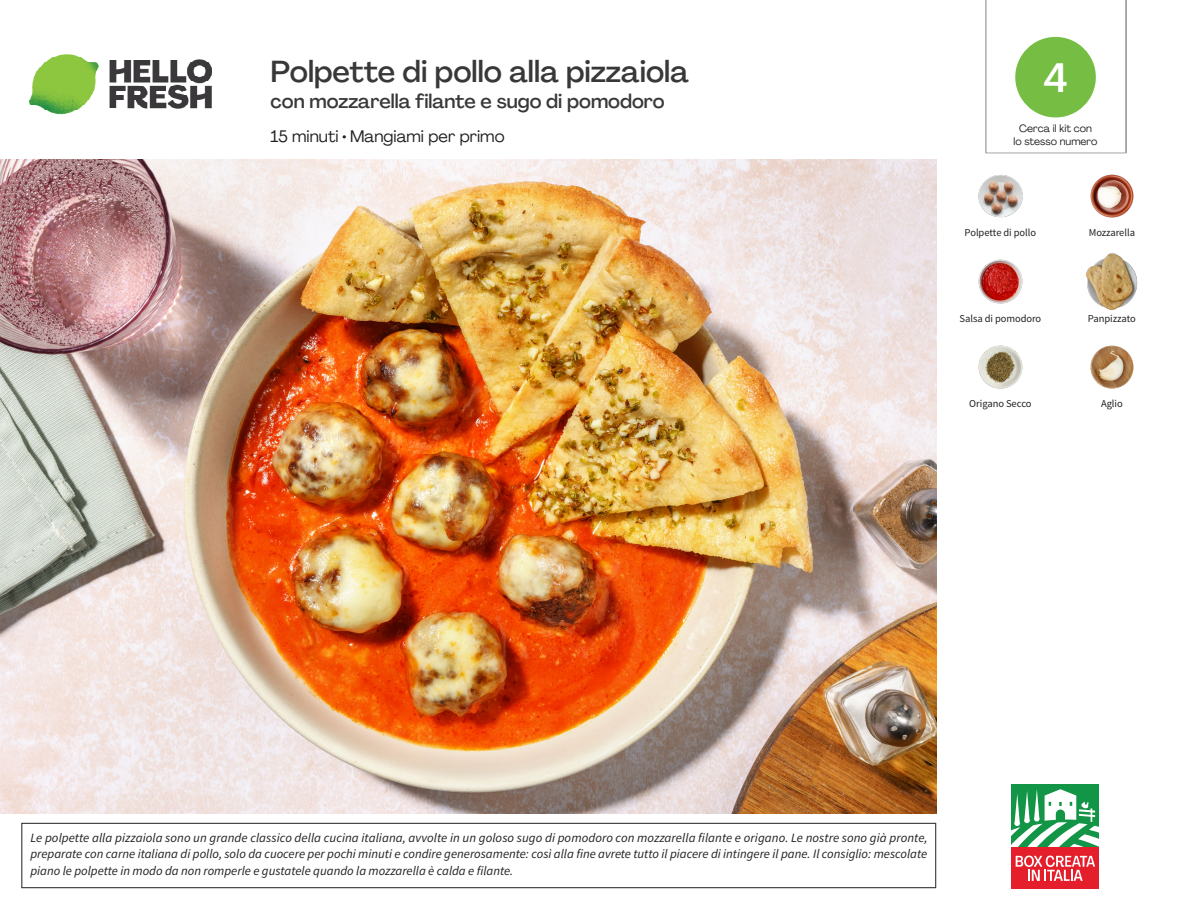
<style>
.page{position:relative;width:1188px;height:918px;background:#fff}
.page>*{position:absolute;margin:0;border:0;box-sizing:border-box;transform-origin:0 0}
._24_Recipe_Nr_Bag{font:500 40.5px "Agrandir";color:#fff}
._15_Titel_UK{font:500 30px "Agrandir";letter-spacing:.005em;color:#383839}
._15_Titel_UK-2{font:500 19.5px "Agrandir";color:#383839}
._02_Box_Type{font:16.5px "Agrandir";color:#231f20}
.t1{font:italic 12.75px/16.5px "Source Sans Pro";color:#231f20;text-align:justify}
._18_FRONT_ingredients_UK{font:10.5px "Source Sans Pro";letter-spacing:-.005em;color:#231f20}
._02_Box_Type-2{font:10.5px/13.5px "Agrandir";color:#231f20;text-align:center}
</style>
<div class="page">
<img style="left:30px;top:54px;width:181px;height:61px">
<img style="left:1090px;top:174px;width:44px;height:44px">
<img style="left:978px;top:175px;width:45px;height:43px">
<img style="left:1086px;top:253px;width:52px;height:57px">
<img style="left:978px;top:259px;width:45px;height:45px">
<img style="left:1090px;top:345px;width:44px;height:44px">
<img style="left:978px;top:345px;width:45px;height:44px">
<div style="left:1012px;top:785px;width:87px;height:62px;background:#129546"></div>
<div style="left:1012px;top:847px;width:87px;height:41px;background:#e41e2b"></div>
<svg style="left:1012px;top:789px;width:87px;height:92px"></svg>
<div style="left:21px;top:823px;width:915px;height:65px;border:1px solid #383839"></div>
<img style="left:0;top:159px;width:936px;height:655px">
<svg style="left:985px;top:0;width:142px;height:154px"></svg>
<p class="_15_Titel_UK" style="left:271px;top:53px;width:420px">Polpette di pollo alla pizzaiola</p>
<p class="_15_Titel_UK-2" style="left:271px;top:89px;width:396px">con mozzarella filante e sugo di pomodoro</p>
<p class="_02_Box_Type" style="left:271px;top:126px;width:235px">15 minuti • Mangiami per primo</p>
<p class="_24_Recipe_Nr_Bag" style="left:1044px;top:53px;width:26px">4</p>
<p class="_02_Box_Type-2" style="left:1014px;top:121px;width:85px">Cerca il kit con<br>lo stesso numero</p>
<p class="_18_FRONT_ingredients_UK" style="left:965px;top:226px;width:73px">Polpette di pollo</p>
<p class="_18_FRONT_ingredients_UK" style="left:1089px;top:226px;width:48px">Mozzarella</p>
<p class="_18_FRONT_ingredients_UK" style="left:960px;top:312px;width:83px">Salsa di pomodoro</p>
<p class="_18_FRONT_ingredients_UK" style="left:1088px;top:312px;width:49px">Panpizzato</p>
<p class="_18_FRONT_ingredients_UK" style="left:969px;top:397px;width:64px">Origano Secco</p>
<p class="_18_FRONT_ingredients_UK" style="left:1101px;top:397px;width:23px">Aglio</p>
<p class="t1" style="left:30px;top:829px;width:899px">Le polpette alla pizzaiola sono un grande classico della cucina italiana, avvolte in un goloso sugo di pomodoro con mozzarella filante e origano. Le nostre sono già pronte, preparate con carne italiana di pollo, solo da cuocere per pochi minuti e condire generosamente: così alla fine avrete tutto il piacere di intingere il pane. Il consiglio: mescolate piano le polpette in modo da non romperle e gustatele quando la mozzarella è calda e filante.</p>
</div>
